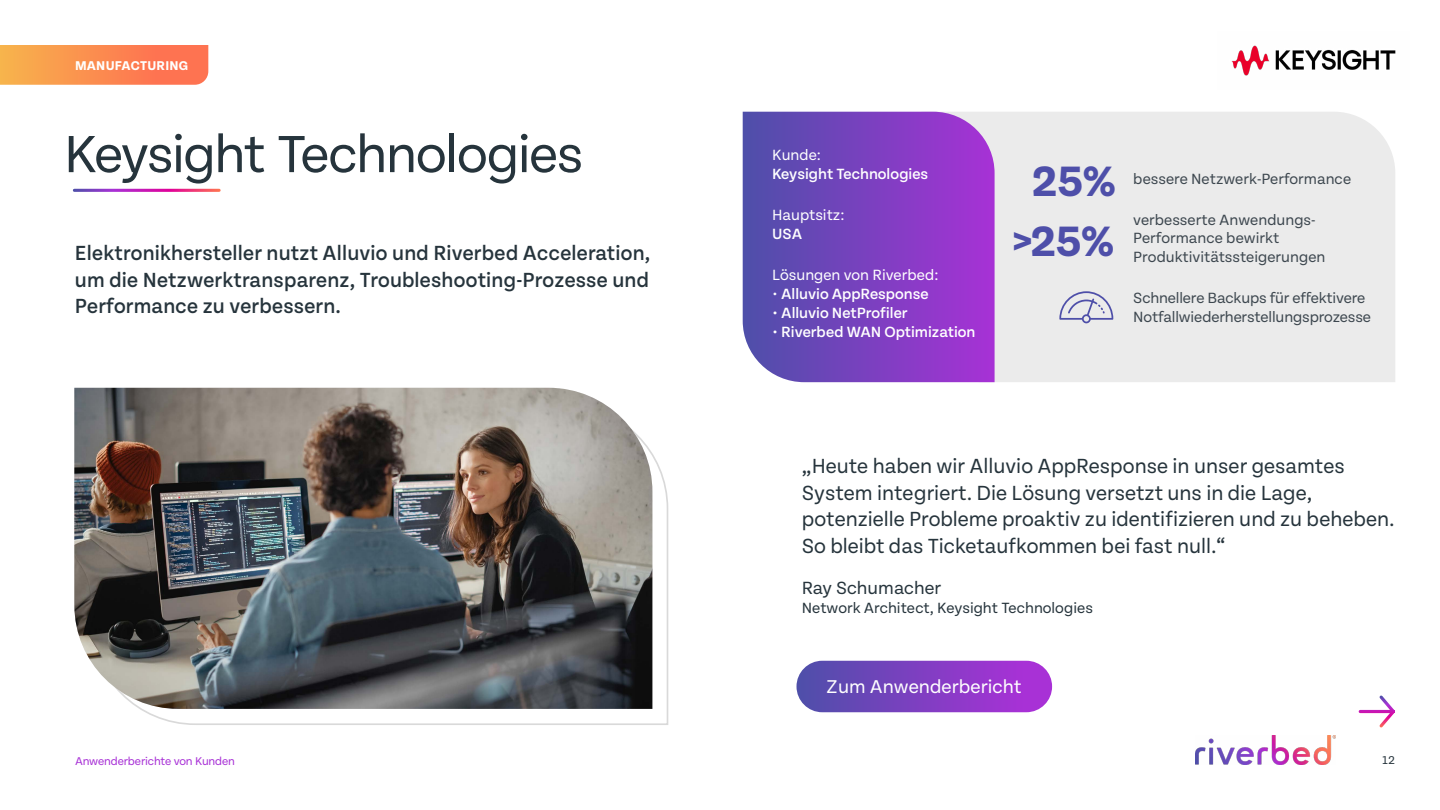
<style>
.page{position:relative;width:1440px;height:810px;background:#fff}
.page>*{position:absolute;margin:0;border:0;box-sizing:border-box;transform-origin:0 0}
.t1{font:55.57px "Tenon";letter-spacing:-.03em;color:#26343c}
.t2{font:700 45.22px "Tenon";color:#4e4fa9}
.t3{font:21.75px/26.5px "Tenon";color:#26343c}
.t4{font:500 21.75px/26.1px "Tenon";letter-spacing:.01em;color:#26343c;text-align:justify}
.t5{font:19.73px "Tenon";color:#fff}
.t6{font:18.83px "Tenon";color:#26343c}
.t7{font:15.75px/18.9px "Tenon";color:#3d474f}
.t8{font:500 15.75px "Tenon";color:#fff}
.t9{font:15.75px "Tenon";color:#26343c}
.t10{font:15.75px "Tenon";color:#fff}
.t11{font:700 13.5px "Tenon";letter-spacing:.02em;color:#fff}
.t12{font:12px "Tenon";letter-spacing:-.01em;color:#a831d6}
.t13{font:12px "Tenon";color:#26343c}
.s1{font-weight:400}
</style>
<div class="page">
<svg style="left:1358px;top:695px;width:37px;height:33px"></svg>
<svg style="left:0;top:45px;width:208px;height:40px;background:#fb8d50"></svg>
<div style="left:995px;top:112px;width:400px;height:270px;background:#ebebeb"></div>
<svg style="left:743px;top:112px;width:252px;height:270px;background:#7d44c0"></svg>
<svg style="left:140px;top:453px;width:529px;height:272px"></svg>
<img style="left:74px;top:388px;width:578px;height:321px">
<img style="left:1196px;top:736px;width:140px;height:29px">
<img style="left:1231px;top:45px;width:165px;height:31px">
<svg style="left:1059px;top:291px;width:54px;height:32px;background:#cacadd"></svg>
<div style="left:796px;top:661px;width:256px;height:51px;background:linear-gradient(to right,#5151aa,#af2dda);border-radius:26px"></div>
<p class="t11" style="left:75px;top:58px;width:115px">MANUFACTURING</p>
<h1 class="t1" style="left:64px;top:125px;width:521px">Keysight Technologies</h1>
<p class="t4" style="left:75px;top:241px;width:577px">Elektronikhersteller nutzt Alluvio und Riverbed Acceleration, um die Netzwerktransparenz, Troubleshooting-Prozesse und Performance zu verbessern.</p>
<p class="t10" style="left:772px;top:147px;width:50px">Kunde:</p>
<p class="t8" style="left:772px;top:166px;width:158px">Keysight Technologies</p>
<p class="t10" style="left:772px;top:207px;width:74px">Hauptsitz:</p>
<p class="t8" style="left:772px;top:226px;width:32px">USA</p>
<p class="t10" style="left:772px;top:267px;width:168px">Lösungen von Riverbed:</p>
<p class="t8" style="left:772px;top:285px;width:158px"><span class="s1">•</span> Alluvio AppResponse</p>
<p class="t8" style="left:772px;top:304px;width:137px">• Alluvio NetProfiler</p>
<p class="t8" style="left:772px;top:323px;width:205px">• Riverbed WAN Optimization</p>
<h2 class="t2" style="left:1032px;top:157px;width:86px">25%</h2>
<p class="t7" style="left:1133px;top:169px;width:220px">bessere Netzwerk-Performance</p>
<h2 class="t2" style="left:1012px;top:217px;width:104px">&gt;25%</h2>
<p class="t7" style="left:1133px;top:210px;width:194px">verbesserte Anwendungs-<br>Performance bewirkt<br>Produktivitätssteigerungen</p>
<p class="t7" style="left:1133px;top:289px;width:239px">Schnellere Backups für effektivere<br>Notfallwiederherstellungsprozesse</p>
<p class="t3" style="left:802px;top:454px;width:595px">„Heute haben wir Alluvio AppResponse in unser gesamtes System integriert. Die Lösung versetzt uns in die Lage, potenzielle Probleme proaktiv zu identifizieren und zu beheben.<br>So bleibt das Ticketaufkommen bei fast null.“</p>
<p class="t6" style="left:802px;top:578px;width:141px">Ray Schumacher</p>
<p class="t9" style="left:802px;top:600px;width:293px">Network Architect, Keysight Technologies</p>
<p class="t5" style="left:826px;top:677px;width:197px">Zum Anwenderbericht</p>
<p class="t12" style="left:75px;top:755px;width:162px">Anwenderberichte von Kunden</p>
<p class="t13" style="left:1383px;top:754px;width:14px">12</p>
</div>
